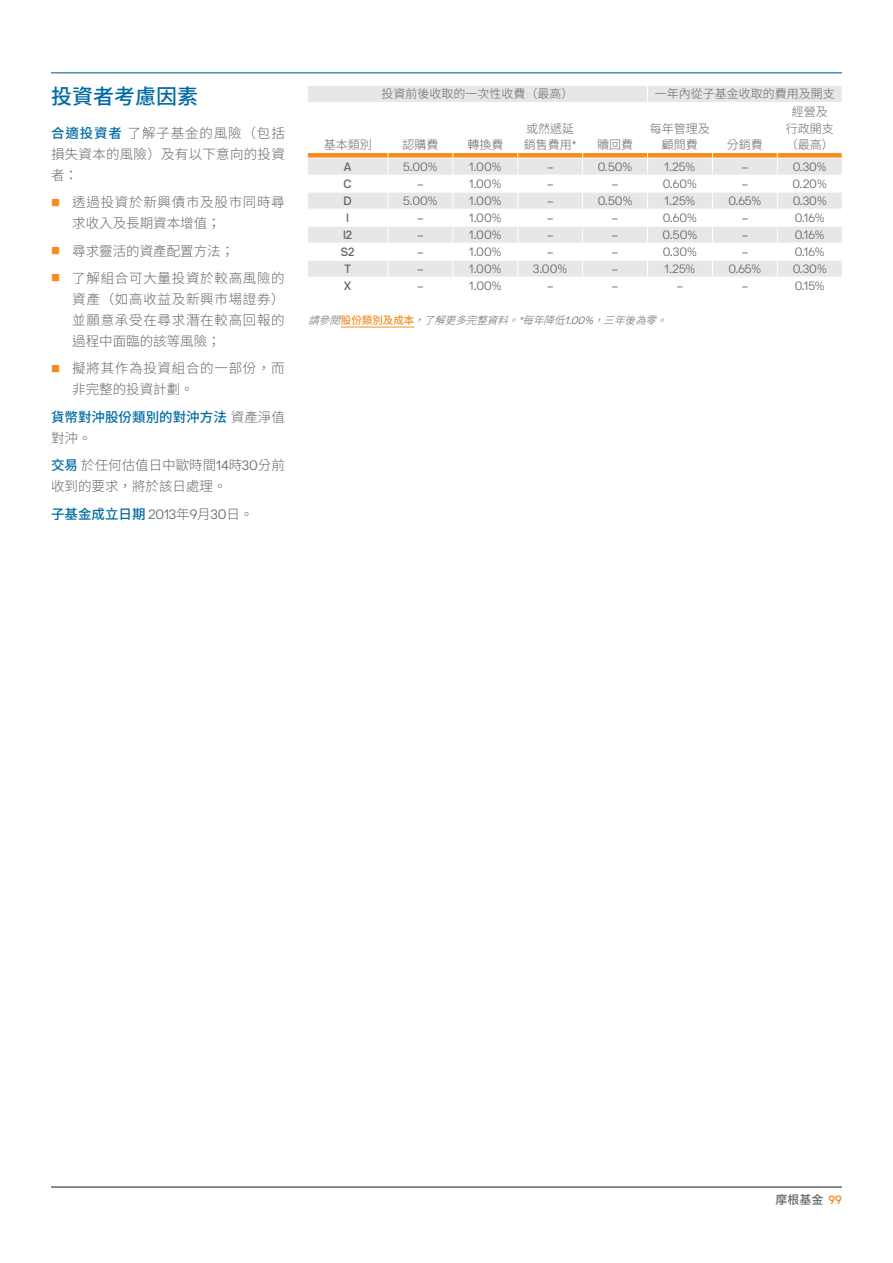
<style>
.page{position:relative;width:893px;height:1263px;background:#fff}
.page>*{position:absolute;margin:0;border:0;box-sizing:border-box;transform-origin:0 0}
.t1{font:500 21px "Noto Sans TC";color:#006ba3}
.t2{font:300 13.5px/21px "Noto Sans TC";letter-spacing:.02em;color:#636769;text-align:justify}
.t3{font:300 13.5px/21px "Noto Sans TC";letter-spacing:.055em;color:#636769}
.t4{font:300 13.5px/21px "Noto Sans TC";color:#636769}
.t5{font:500 13.5px/21px "Noto Sans TC";color:#006ba3}
.t6{font:12px "JPMAM Pro Lig";letter-spacing:-.005em;color:#636769}
.t7{font:300 12px/16.5px "Noto Sans TC";color:#636769;text-align:center}
.t8{font:12px "JPMAM Pro Med";color:#636769}
.t9{font:500 12px "Noto Sans TC";color:#636769}
.t10{font:italic 300 10.5px "Noto Sans TC";color:#636769}
.s1{font-weight:500;color:#006ba3}
.s2{font-size:9px;color:#f68b1f}
.s3{font-weight:300;color:#636769}
.s4{font-family:"JPMAM Pro Lig";font-weight:400}
.s5{font-family:"JPMAM Pro Lig";font-weight:400;color:#636769}
.s6{font-weight:500;font-style:normal;color:#f68b1f}
.s7{font-family:"JPMAM Pro Med";font-weight:400;color:#f68b1f}
</style>
<div class="page">
<hr style="left:51px;top:1186px;width:791px;height:2px;background:#636769">
<hr style="left:51px;top:72px;width:791px;height:1px;background:#006ba3">
<div style="left:308px;top:86px;width:339px;height:16px;background:#e6e7e9"></div>
<div style="left:647px;top:85px;width:195px;height:17px;background:#e6e7e9"></div>
<hr style="left:647px;top:85px;width:65px;height:1px;background:#fff">
<svg style="left:647px;top:86px;width:1px;height:16px"></svg>
<hr style="left:712px;top:85px;width:65px;height:1px;background:#fff">
<hr style="left:777px;top:85px;width:65px;height:1px;background:#fff">
<svg style="left:307px;top:153px;width:536px;height:124px"></svg>
<hr style="left:307px;top:158px;width:81px;height:1px;background:#fff">
<hr style="left:388px;top:158px;width:65px;height:1px;background:#fff">
<hr style="left:453px;top:158px;width:65px;height:1px;background:#fff">
<hr style="left:518px;top:158px;width:65px;height:1px;background:#fff">
<hr style="left:583px;top:158px;width:64px;height:1px;background:#fff">
<hr style="left:647px;top:158px;width:65px;height:1px;background:#fff">
<hr style="left:712px;top:158px;width:65px;height:1px;background:#fff">
<hr style="left:777px;top:158px;width:65px;height:1px;background:#fff">
<hr style="left:341px;top:327px;width:73px;height:1px;background:#f68b1f">
<h1 class="t1" style="left:51px;top:84px;width:148px">投資者考慮因素</h1>
<p class="t2" style="left:51px;top:123px;width:235px"><span class="s1">合適投資者</span>了解子基金的風險（包括損失資本的風險）及有以下意向的投資者：</p>
<p class="t3" style="left:72px;top:192px;width:214px;text-indent:-21px"><span class="s2">■</span> 透過投資於新興債市及股市同時尋求收入及長期資本增值；</p>
<p class="t4" style="left:51px;top:241px;width:185px"><span class="s2">■</span> 尋求靈活的資產配置方法；</p>
<p class="t2" style="left:72px;top:268px;width:214px;text-indent:-21px"><span class="s2">■</span> 了解組合可大量投資於較高風險的資產（如高收益及新興市場證券）並願意承受在尋求潛在較高回報的過程中面臨的該等風險；</p>
<p class="t3" style="left:72px;top:358px;width:214px;text-indent:-21px"><span class="s2">■</span> 擬將其作為投資組合的一部份，而非完整的投資計劃。</p>
<p class="t5" style="left:51px;top:407px;width:235px">貨幣對沖股份類別的對沖方法<span class="s3">資產淨值對沖。</span></p>
<p class="t4" style="left:51px;top:455px;width:235px"><span class="s1">交易</span>於任何估值日中歐時間<span class="s4">14</span>時<span class="s4">30</span>分前收到的要求，將於該日處理。</p>
<p class="t5" style="left:51px;top:503px;width:204px">子基金成立日期 <span class="s5">2013</span><span class="s3">年</span><span class="s5">9</span><span class="s3">月</span><span class="s5">30</span><span class="s3">日。</span></p>
<p class="t7" style="left:381px;top:86px;width:194px">投資前後收取的一次性收費（最高）</p>
<p class="t7" style="left:655px;top:86px;width:181px">一年內從子基金收取的費用及開支</p>
<p class="t7" style="left:324px;top:137px;width:49px">基本類別</p>
<p class="t7" style="left:402px;top:137px;width:37px">認購費</p>
<p class="t7" style="left:467px;top:137px;width:37px">轉換費</p>
<p class="t7" style="left:524px;top:120px;width:54px;text-align:left">或然遞延銷售費用<span class="s4">*</span></p>
<p class="t7" style="left:597px;top:137px;width:37px">贖回費</p>
<p class="t7" style="left:650px;top:120px;width:61px">每年管理及顧問費</p>
<p class="t7" style="left:727px;top:137px;width:37px">分銷費</p>
<p class="t7" style="left:786px;top:104px;width:49px">經營及行政開支（最高）</p>
<p class="t8" style="left:344px;top:160px;width:9px">A</p>
<p class="t6" style="left:403px;top:160px;width:36px">5.00%</p>
<p class="t6" style="left:469px;top:160px;width:34px">1.00%</p>
<p class="t6" style="left:547px;top:160px;width:8px">–</p>
<p class="t6" style="left:598px;top:160px;width:36px">0.50%</p>
<p class="t6" style="left:665px;top:160px;width:32px">1.25%</p>
<p class="t6" style="left:742px;top:160px;width:8px">–</p>
<p class="t6" style="left:793px;top:160px;width:36px">0.30%</p>
<p class="t8" style="left:344px;top:177px;width:10px">C</p>
<p class="t6" style="left:417px;top:177px;width:8px">–</p>
<p class="t6" style="left:469px;top:177px;width:34px">1.00%</p>
<p class="t6" style="left:547px;top:177px;width:8px">–</p>
<p class="t6" style="left:612px;top:177px;width:8px">–</p>
<p class="t6" style="left:663px;top:177px;width:36px">0.60%</p>
<p class="t6" style="left:742px;top:177px;width:8px">–</p>
<p class="t6" style="left:792px;top:177px;width:36px">0.20%</p>
<p class="t8" style="left:344px;top:194px;width:10px">D</p>
<p class="t6" style="left:403px;top:194px;width:36px">5.00%</p>
<p class="t6" style="left:469px;top:194px;width:34px">1.00%</p>
<p class="t6" style="left:547px;top:194px;width:8px">–</p>
<p class="t6" style="left:598px;top:194px;width:36px">0.50%</p>
<p class="t6" style="left:665px;top:194px;width:32px">1.25%</p>
<p class="t6" style="left:728px;top:194px;width:34px">0.65%</p>
<p class="t6" style="left:793px;top:194px;width:36px">0.30%</p>
<p class="t8" style="left:346px;top:211px;width:4px">I</p>
<p class="t6" style="left:417px;top:211px;width:8px">–</p>
<p class="t6" style="left:469px;top:211px;width:34px">1.00%</p>
<p class="t6" style="left:547px;top:211px;width:8px">–</p>
<p class="t6" style="left:612px;top:211px;width:8px">–</p>
<p class="t6" style="left:663px;top:211px;width:36px">0.60%</p>
<p class="t6" style="left:742px;top:211px;width:8px">–</p>
<p class="t6" style="left:795px;top:211px;width:31px">0.16%</p>
<p class="t8" style="left:343px;top:228px;width:11px">I2</p>
<p class="t6" style="left:417px;top:228px;width:8px">–</p>
<p class="t6" style="left:469px;top:228px;width:34px">1.00%</p>
<p class="t6" style="left:547px;top:228px;width:8px">–</p>
<p class="t6" style="left:612px;top:228px;width:8px">–</p>
<p class="t6" style="left:663px;top:228px;width:36px">0.50%</p>
<p class="t6" style="left:742px;top:228px;width:8px">–</p>
<p class="t6" style="left:795px;top:228px;width:31px">0.16%</p>
<p class="t8" style="left:341px;top:245px;width:15px">S2</p>
<p class="t6" style="left:417px;top:245px;width:8px">–</p>
<p class="t6" style="left:469px;top:245px;width:34px">1.00%</p>
<p class="t6" style="left:547px;top:245px;width:8px">–</p>
<p class="t6" style="left:612px;top:245px;width:8px">–</p>
<p class="t6" style="left:663px;top:245px;width:36px">0.30%</p>
<p class="t6" style="left:742px;top:245px;width:8px">–</p>
<p class="t6" style="left:795px;top:245px;width:31px">0.16%</p>
<p class="t8" style="left:345px;top:262px;width:7px">T</p>
<p class="t6" style="left:417px;top:262px;width:8px">–</p>
<p class="t6" style="left:469px;top:262px;width:34px">1.00%</p>
<p class="t6" style="left:533px;top:262px;width:36px">3.00%</p>
<p class="t6" style="left:612px;top:262px;width:8px">–</p>
<p class="t6" style="left:665px;top:262px;width:32px">1.25%</p>
<p class="t6" style="left:728px;top:262px;width:34px">0.65%</p>
<p class="t6" style="left:793px;top:262px;width:36px">0.30%</p>
<p class="t8" style="left:344px;top:279px;width:8px">X</p>
<p class="t6" style="left:417px;top:279px;width:8px">–</p>
<p class="t6" style="left:469px;top:279px;width:34px">1.00%</p>
<p class="t6" style="left:547px;top:279px;width:8px">–</p>
<p class="t6" style="left:612px;top:279px;width:8px">–</p>
<p class="t6" style="left:677px;top:279px;width:8px">–</p>
<p class="t6" style="left:742px;top:279px;width:8px">–</p>
<p class="t6" style="left:795px;top:279px;width:32px">0.15%</p>
<p class="t10" style="left:308px;top:314px;width:368px">請參閱<span class="s6">股份類別及成本</span>，了解更多完整資料。<span class="s4">*</span>每年降低<span class="s4">1 . 00%</span> ，三年後為零。</p>
<p class="t9" style="left:775px;top:1193px;width:68px">摩根基金 <span class="s7">99</span></p>
</div>
